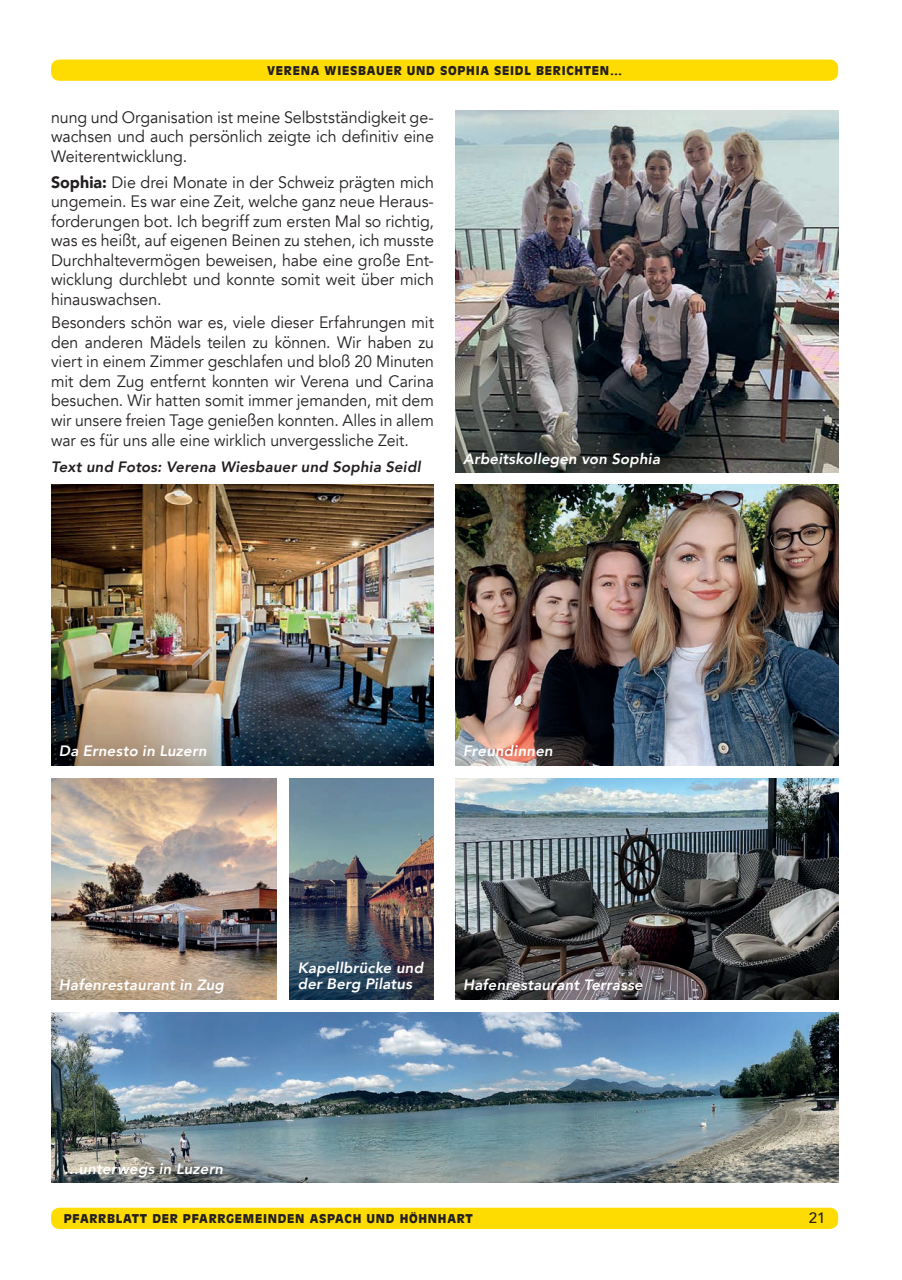
<style>
.page{position:relative;width:902px;height:1280px;background:#fff}
.page>*{position:absolute;margin:0;border:0;box-sizing:border-box;transform-origin:0 0}
.t1{font:16.5px/19.5px "Avenir";letter-spacing:-.005em;color:#231f20;text-align:justify}
.t2{font:16.5px/19.5px "Avenir";letter-spacing:-.005em;color:#231f20;text-align:justify;scale:.96 1}
.t3{font:italic 800 15px/16.5px "Avenir";letter-spacing:.01em;color:#fff}
.t4{font:italic 800 15px "Avenir";letter-spacing:.01em;color:#231f20}
.t5{font:500 15px "Avenir";color:#231f20}
.t6{font:900 12px "Antique Olive Std";letter-spacing:.06em;color:#231f20}
.s1{font-weight:900}
</style>
<div class="page">
<div style="left:51px;top:60px;width:787px;height:21px;background:#ffdc01;border-radius:9px"></div>
<div style="left:51px;top:1208px;width:787px;height:21px;background:#ffdc01;border-radius:9px"></div>
<img style="left:455px;top:111px;width:383px;height:361px">
<img style="left:51px;top:485px;width:383px;height:280px">
<img style="left:455px;top:485px;width:383px;height:280px">
<img style="left:455px;top:778px;width:383px;height:221px">
<img style="left:51px;top:778px;width:225px;height:221px">
<img style="left:289px;top:778px;width:145px;height:221px">
<img style="left:51px;top:1012px;width:787px;height:170px">
<p class="t6" style="left:267px;top:64px;width:356px">VERENA WIESBAUER UND SOPHIA SEIDL BERICHTEN…</p>
<p class="t1" style="left:51px;top:108px;width:384px">nung und Organisation ist meine Selbstständigkeit ge&shy;wachsen und auch persönlich zeigte ich definitiv eine Weiterentwicklung.</p>
<p class="t1" style="left:51px;top:173px;width:384px"><span class="s1">Sophia:</span> Die drei Monate in der Schweiz prägten mich ungemein. Es war eine Zeit, welche ganz neue Heraus&shy;forderungen bot. Ich begriff zum ersten Mal so richtig, was es heißt, auf eigenen Beinen zu stehen, ich musste Durchhaltevermögen beweisen, habe eine große Ent&shy;wicklung durchlebt und konnte somit weit über mich hinauswachsen.</p>
<p class="t2" style="left:51px;top:313px;width:400px">Besonders schön war es, viele dieser Erfahrungen mit den anderen Mädels teilen zu können. Wir haben zu viert in einem Zimmer geschlafen und bloß 20 Minuten mit dem Zug entfernt konnten wir Verena und Carina besuchen. Wir hatten somit immer jemanden, mit dem wir unsere freien Tage genießen konnten. Alles in allem war es für uns alle eine wirklich unvergessliche Zeit.</p>
<p class="t4" style="left:51px;top:458px;width:371px">Text und Fotos: Verena Wiesbauer und Sophia Seidl</p>
<p class="t3" style="left:463px;top:450px;width:198px">Arbeitskollegen von Sophia</p>
<p class="t3" style="left:59px;top:742px;width:149px">Da Ernesto in Luzern</p>
<p class="t3" style="left:463px;top:742px;width:91px">Freundinnen</p>
<p class="t3" style="left:298px;top:959px;width:127px">Kapellbrücke und der Berg Pilatus</p>
<p class="t3" style="left:59px;top:976px;width:167px">Hafenrestaurant in Zug</p>
<p class="t3" style="left:463px;top:976px;width:181px">Hafenrestaurant Terrasse</p>
<p class="t3" style="left:64px;top:1160px;width:161px">…unterwegs in Luzern</p>
<p class="t6" style="left:64px;top:1212px;width:410px">PFARRBLATT DER PFARRGEMEINDEN ASPACH UND HÖHNHART</p>
<p class="t5" style="left:808px;top:1205px;width:18px">21</p>
</div>
